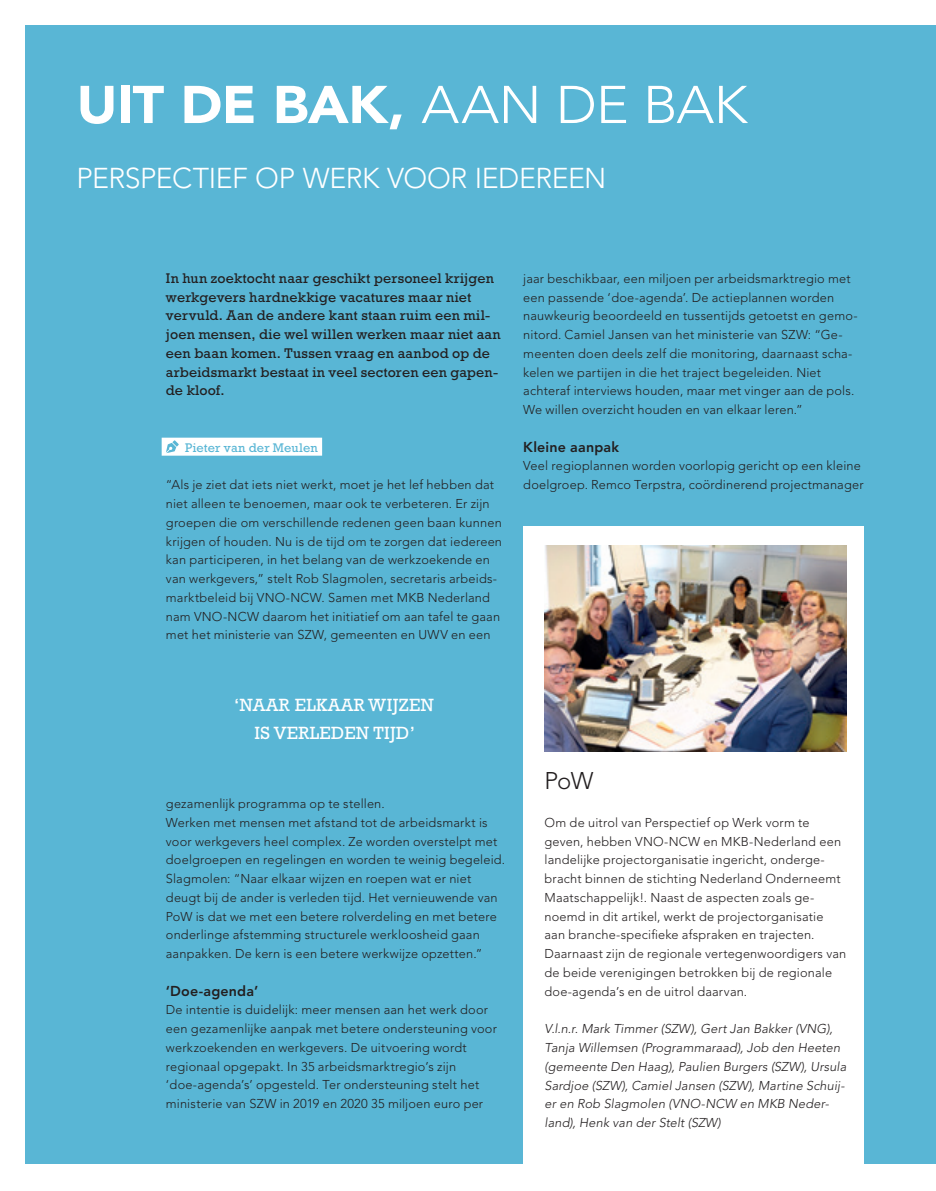
<style>
.page{position:relative;width:936px;height:1191px;background:#fff}
.page>*{position:absolute;margin:0;border:0;box-sizing:border-box;transform-origin:0 0}
.t1{font:900 52.5px "Avenir LT Std";letter-spacing:-.01em;color:#fff;scale:1.05 1}
.t2{font:300 28.5px "Avenir LT Std";letter-spacing:-.015em;color:#fff}
.t3{font:300 24px "Avenir LT Std";color:#231f20}
.t4{font:18px/28px "Rockwell Std";letter-spacing:.02em;color:#fff;text-align:center}
.t5{font:14.25px/18.8px "Rockwell Std";letter-spacing:.015em;color:#231f20}
.t6{font:800 14.25px "Avenir LT Std";letter-spacing:.015em;color:#231f20}
.t7{font:300 12.75px/18.8px "Avenir LT Std";letter-spacing:.015em;color:#231f20}
.t8{font:italic 300 12.75px/18.8px "Avenir LT Std";letter-spacing:.01em;color:#231f20}
.t9{font:12.75px "Rockwell Std";letter-spacing:.015em;color:#59b6d5}
.s1{font-weight:300}
</style>
<div class="page">
<div style="left:26px;top:26px;width:909px;height:1138px;background:#59b6d5"></div>
<div style="left:162px;top:438px;width:160px;height:18px;background:#fff"></div>
<svg style="left:166px;top:440px;width:13px;height:13px"></svg>
<div style="left:523px;top:527px;width:340px;height:664px;background:#fff"></div>
<img style="left:544px;top:545px;width:302px;height:207px">
<h1 class="t1" style="left:77px;top:73px;width:640px">UIT DE BAK, <span class="s1">AAN DE BAK</span></h1>
<h2 class="t2" style="left:77px;top:161px;width:531px">PERSPECTIEF OP WERK VOOR IEDEREEN</h2>
<p class="t5" style="left:166px;top:268px;width:336px">In hun zoektocht naar geschikt personeel krijgen werkgevers hardnekkige vacatures maar niet vervuld. Aan de andere kant staan ruim een mil&shy;joen mensen, die wel willen werken maar niet aan een baan komen. Tussen vraag en aanbod op de arbeidsmarkt bestaat in veel sectoren een gapen&shy;de kloof.</p>
<p class="t9" style="left:185px;top:440px;width:134px">Pieter van der Meulen</p>
<p class="t7" style="left:166px;top:475px;width:337px">“Als je ziet dat iets niet werkt, moet je het lef hebben dat niet alleen te benoemen, maar ook te verbeteren. Er zijn groepen die om verschillende redenen geen baan kunnen krijgen of houden. Nu is de tijd om te zorgen dat iedereen kan participeren, in het belang van de werkzoekende en van werkgevers,” stelt Rob Slagmolen, secretaris arbeids&shy;marktbeleid bij VNO-NCW. Samen met MKB Nederland nam VNO-NCW daarom het initiatief om aan tafel te gaan met het ministerie van SZW, gemeenten en UWV en een</p>
<p class="t7" style="left:523px;top:269px;width:336px">jaar beschikbaar, een miljoen per arbeidsmarktregio met een passende ‘doe-agenda’. De actieplannen worden nauwkeurig beoordeeld en tussentijds getoetst en gemo&shy;nitord. Camiel Jansen van het ministerie van SZW: “Ge&shy;meenten doen deels zelf die monitoring, daarnaast scha&shy;kelen we partijen in die het traject begeleiden. Niet achteraf interviews houden, maar met vinger aan de pols.<br>We willen overzicht houden en van elkaar leren.”</p>
<p class="t6" style="left:523px;top:438px;width:97px">Kleine aanpak</p>
<p class="t7" style="left:523px;top:457px;width:342px">Veel regioplannen worden voorlopig gericht op een kleine doelgroep. Remco Terpstra, coördinerend projectmanager</p>
<h3 class="t4" style="left:234px;top:690px;width:201px">‘NAAR ELKAAR WIJZEN<br>IS VERLEDEN TIJD’</h3>
<p class="t7" style="left:166px;top:794px;width:341px">gezamenlijk programma op te stellen.<br>Werken met mensen met afstand tot de arbeidsmarkt is voor werkgevers heel complex. Ze worden overstelpt met doelgroepen en regelingen en worden te weinig begeleid.<br>Slagmolen: “Naar elkaar wijzen en roepen wat er niet deugt bij de ander is verleden tijd. Het vernieuwende van PoW is dat we met een betere rolverdeling en met betere onderlinge afstemming structurele werkloosheid gaan aanpakken. De kern is een betere werkwijze opzetten.”</p>
<p class="t6" style="left:166px;top:982px;width:94px">‘Doe-agenda’</p>
<p class="t7" style="left:166px;top:1000px;width:332px">De intentie is duidelijk: meer mensen aan het werk door een gezamenlijke aanpak met betere ondersteuning voor werkzoekenden en werkgevers. De uitvoering wordt regionaal opgepakt. In 35 arbeidsmarktregio’s zijn ‘doe-agenda’s’ opgesteld. Ter ondersteuning stelt het ministerie van SZW in 2019 en 2020 35 miljoen euro per</p>
<h3 class="t3" style="left:544px;top:767px;width:50px">PoW</h3>
<p class="t7" style="left:544px;top:813px;width:303px">Om de uitrol van Perspectief op Werk vorm te geven, hebben VNO-NCW en MKB-Nederland een landelijke projectorganisatie ingericht, onderge&shy;bracht binnen de stichting Nederland Onderneemt Maatschappelijk!. Naast de aspecten zoals ge&shy;noemd in dit artikel, werkt de projectorganisatie aan branche-specifieke afspraken en trajecten.<br>Daarnaast zijn de regionale vertegenwoordigers van de beide verenigingen betrokken bij de regionale doe-agenda’s en de uitrol daarvan.</p>
<p class="t8" style="left:544px;top:1019px;width:303px">V.l.n.r. Mark Timmer (SZW), Gert Jan Bakker (VNG), Tanja Willemsen (Programmaraad), Job den Heeten (gemeente Den Haag), Paulien Burgers (SZW), Ursula Sardjoe (SZW), Camiel Jansen (SZW), Martine Schuij&shy;er en Rob Slagmolen (VNO-NCW en MKB Neder&shy;land), Henk van der Stelt (SZW)</p>
</div>
